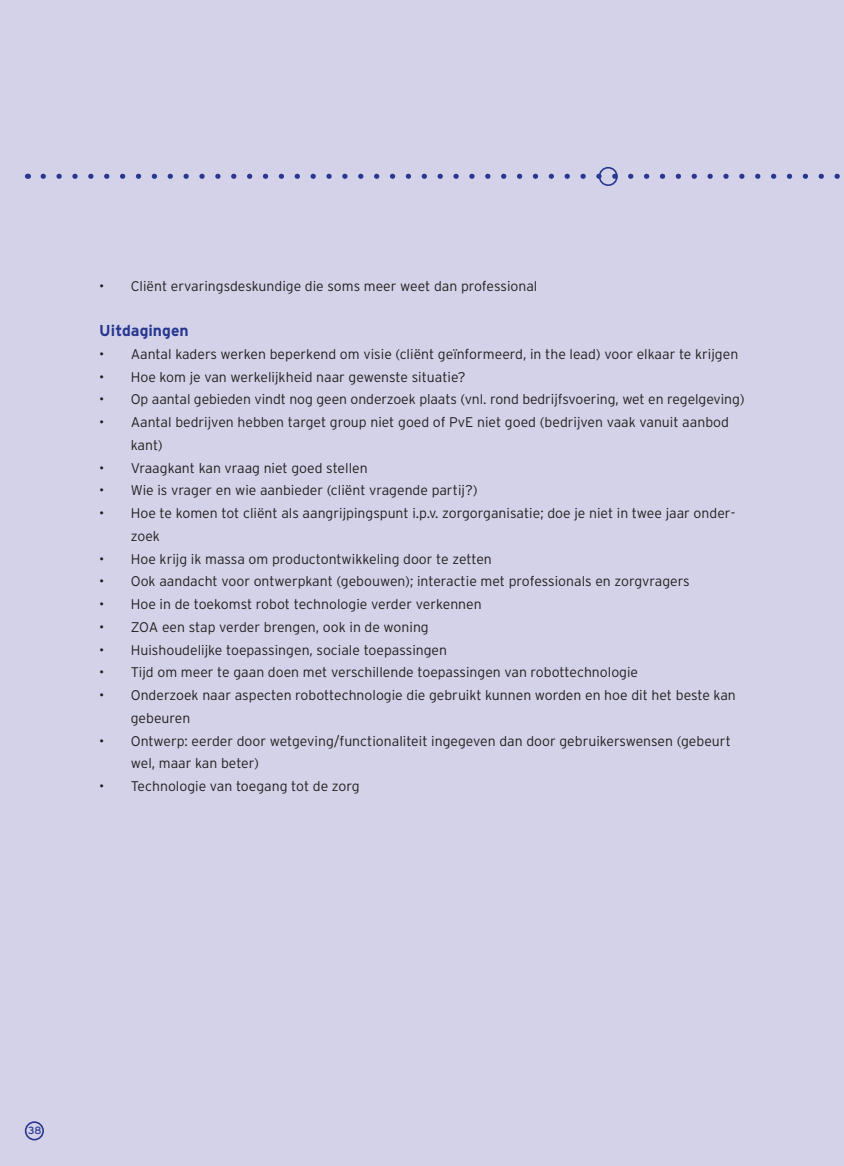
<style>
.page{position:relative;width:844px;height:1166px;background:#fff}
.page>*{position:absolute;margin:0;border:0;box-sizing:border-box;transform-origin:0 0}
.t1{font:700 15.75px "Interstate";color:#283890}
.t2{font:300 14px/22.8px "Interstate";color:#231f20}
.t3{font:10.5px "Interstate";color:#283890}
</style>
<div class="page">
<div style="left:0;top:0;width:843px;height:1166px;background:#d4d2e8"></div>
<svg style="left:43px;top:174px;width:801px;height:5px"></svg>
<div style="left:25px;top:1121px;width:19px;height:19px;border:2px solid #283890;border-radius:50%"></div>
<div style="left:598px;top:167px;width:19px;height:19px;border:2px solid #283890;border-radius:50%"></div>
<p class="t2" style="left:99px;top:274px;width:439px">• Cliënt ervaringsdeskundige die soms meer weet dan professional</p>
<p class="t1" style="left:99px;top:322px;width:91px">Uitdagingen</p>
<p class="t2" style="left:99px;top:342px;width:640px">• Aantal kaders werken beperkend om visie (cliënt geïnformeerd, in the lead) voor elkaar te krijgen</p>
<p class="t2" style="left:99px;top:365px;width:368px">• Hoe kom je van werkelijkheid naar gewenste situatie?</p>
<p class="t2" style="left:99px;top:388px;width:646px">• Op aantal gebieden vindt nog geen onderzoek plaats (vnl. rond bedrijfsvoering, wet en regelgeving)</p>
<p class="t2" style="left:131px;top:411px;width:599px;text-indent:-32px">• Aantal bedrijven hebben target group niet goed of PvE niet goed (bedrijven vaak vanuit aanbod kant)</p>
<p class="t2" style="left:99px;top:456px;width:270px">• Vraagkant kan vraag niet goed stellen</p>
<p class="t2" style="left:99px;top:479px;width:380px">• Wie is vrager en wie aanbieder (cliënt vragende partij?)</p>
<p class="t2" style="left:131px;top:502px;width:605px;text-indent:-32px">• Hoe te komen tot cliënt als aangrijpingspunt i.p.v. zorgorganisatie; doe je niet in twee jaar onder&shy;zoek</p>
<p class="t2" style="left:99px;top:547px;width:394px">• Hoe krijg ik massa om productontwikkeling door te zetten</p>
<p class="t2" style="left:99px;top:570px;width:591px">• Ook aandacht voor ontwerpkant (gebouwen); interactie met professionals en zorgvragers</p>
<p class="t2" style="left:99px;top:593px;width:384px">• Hoe in de toekomst robot technologie verder verkennen</p>
<p class="t2" style="left:99px;top:615px;width:331px">• ZOA een stap verder brengen, ook in de woning</p>
<p class="t2" style="left:99px;top:638px;width:349px">• Huishoudelijke toepassingen, sociale toepassingen</p>
<p class="t2" style="left:99px;top:661px;width:540px">• Tijd om meer te gaan doen met verschillende toepassingen van robottechnologie</p>
<p class="t2" style="left:131px;top:684px;width:606px;text-indent:-32px">• Onderzoek naar aspecten robottechnologie die gebruikt kunnen worden en hoe dit het beste kan gebeuren</p>
<p class="t2" style="left:131px;top:729px;width:601px;text-indent:-32px">• Ontwerp: eerder door wetgeving/functionaliteit ingegeven dan door gebruikerswensen (gebeurt wel, maar kan beter)</p>
<p class="t2" style="left:99px;top:775px;width:262px">• Technologie van toegang tot de zorg</p>
<p class="t3" style="left:28px;top:1124px;width:15px">38</p>
</div>
